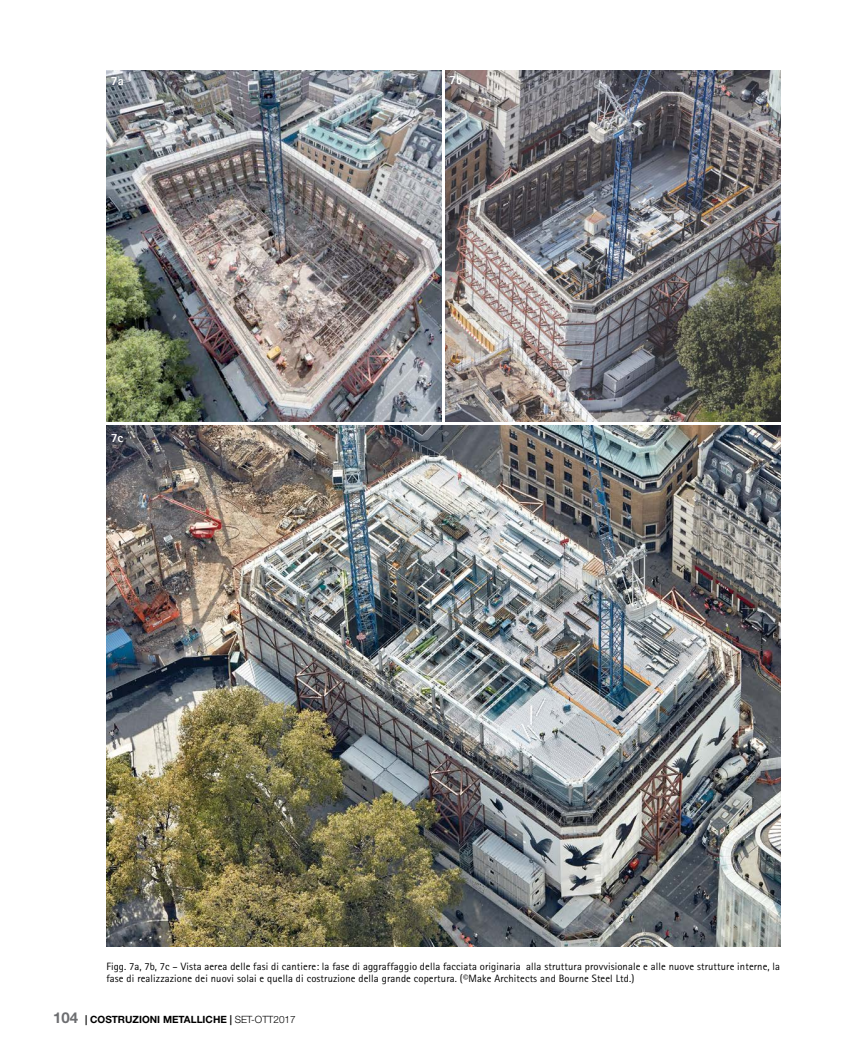
<style>
.page{position:relative;width:851px;height:1053px;background:#fff}
.page>*{position:absolute;margin:0;border:0;box-sizing:border-box;transform-origin:0 0}
.t1{font:800 12.5px "Rotis Sans Serif";color:#fff}
.t2{font:10.62px/12.5px "Rotis Sans Serif";letter-spacing:.01em;color:#000}
.t3{font:700 10px "Helvetica Neue LT";color:#000}
.s1{font-size:15px;color:#6d6e71}
.s2{font-weight:500}
.s3{font-weight:300}
</style>
<div class="page">
<img style="left:106px;top:425px;width:674px;height:521px">
<img style="left:106px;top:71px;width:335px;height:350px">
<img style="left:445px;top:70px;width:335px;height:351px">
<p class="t1" style="left:111px;top:73px;width:14px">7a</p>
<p class="t1" style="left:449px;top:71px;width:15px">7b</p>
<p class="t1" style="left:111px;top:430px;width:14px">7c</p>
<p class="t2" style="left:106px;top:959px;width:675px">Figg. 7a, 7b, 7c – Vista aerea delle fasi di cantiere: la fase di aggraffaggio della facciata originaria alla struttura provvisionale e alle nuove strutture interne, la fase di realizzazione dei nuovi solai e quella di costruzione della grande copertura. (©Make Architects and Bourne Steel Ltd.)</p>
<p class="t3" style="left:53px;top:1013px;width:244px"><span class="s1">104</span> <span class="s2">|</span> cOSTRUZIONI METALLICHE <span class="s2">|</span> <span class="s3">Set-ott2017</span></p>
</div>
